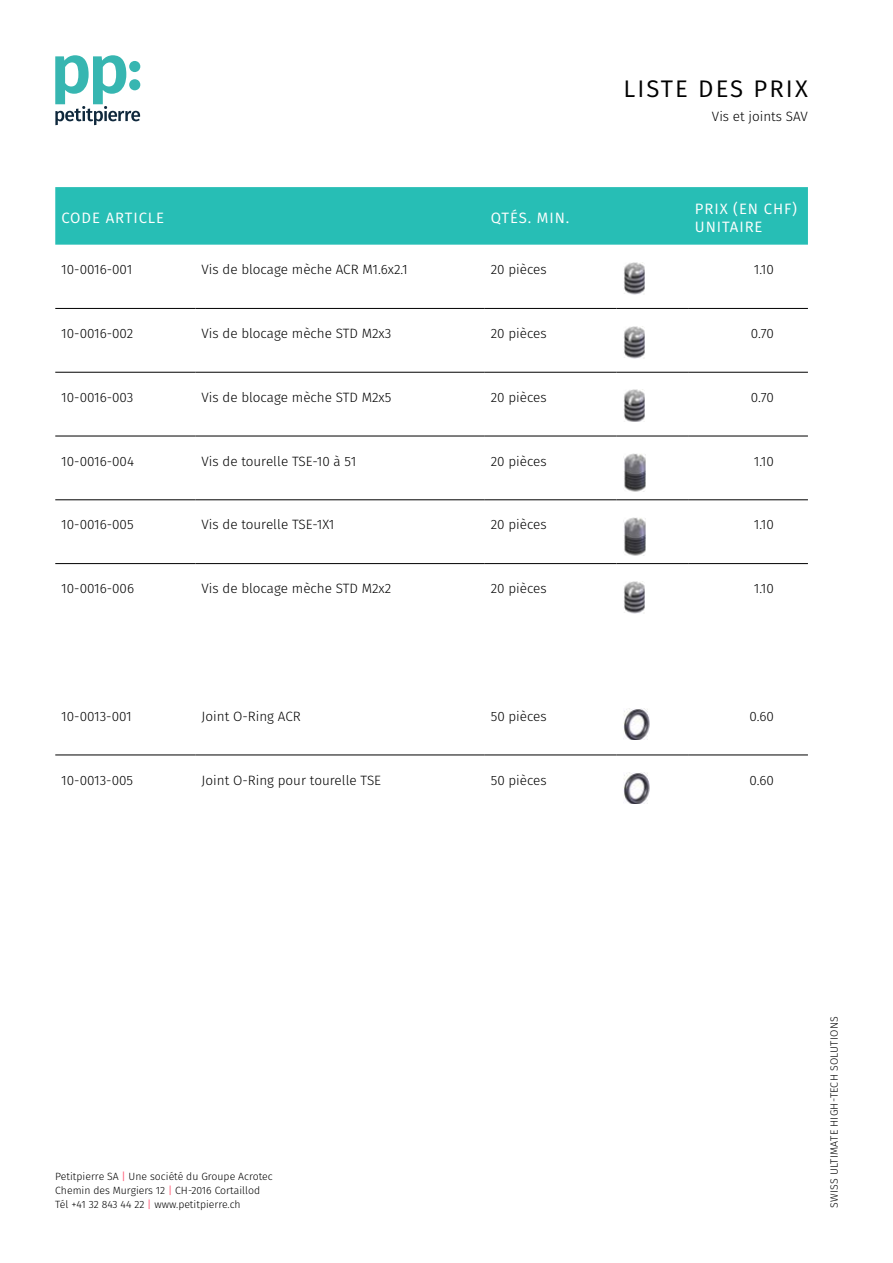
<style>
.page{position:relative;width:893px;height:1263px;background:#fff}
.page>*{position:absolute;margin:0;border:0;box-sizing:border-box;transform-origin:0 0}
.t1{font:24px "Fira Sans";letter-spacing:.085em;color:#000}
.t2{font:15px/18px "Fira Sans";letter-spacing:.06em;color:#fff}
.t3{font:300 13.5px "Fira Sans";color:#000}
.t4{font:300 10.65px "Fira Sans";letter-spacing:.02em;color:#000}
.t5{font:300 10.5px/13.6px "Fira Sans";color:#000}
.s1{font-weight:400;color:#ff5772}
</style>
<div class="page">
<svg style="left:55px;top:55px;width:85px;height:70px"></svg>
<div style="left:55px;top:187px;width:753px;height:58px;background:#27beb5"></div>
<hr style="left:55px;top:308px;width:141px;height:1px;background:#000">
<hr style="left:196px;top:308px;width:289px;height:1px;background:#000">
<hr style="left:485px;top:308px;width:132px;height:1px;background:#000">
<hr style="left:617px;top:308px;width:72px;height:1px;background:#000">
<hr style="left:689px;top:308px;width:119px;height:1px;background:#000">
<hr style="left:55px;top:372px;width:141px;height:1px;background:#000">
<hr style="left:196px;top:372px;width:289px;height:1px;background:#000">
<hr style="left:485px;top:372px;width:132px;height:1px;background:#000">
<hr style="left:617px;top:372px;width:72px;height:1px;background:#000">
<hr style="left:689px;top:372px;width:119px;height:1px;background:#000">
<hr style="left:55px;top:436px;width:141px;height:1px;background:#000">
<hr style="left:196px;top:436px;width:289px;height:1px;background:#000">
<hr style="left:485px;top:436px;width:132px;height:1px;background:#000">
<hr style="left:617px;top:436px;width:72px;height:1px;background:#000">
<hr style="left:689px;top:436px;width:119px;height:1px;background:#000">
<hr style="left:55px;top:499px;width:141px;height:1px;background:#000">
<hr style="left:196px;top:499px;width:289px;height:1px;background:#000">
<hr style="left:485px;top:499px;width:132px;height:1px;background:#000">
<hr style="left:617px;top:499px;width:72px;height:1px;background:#000">
<hr style="left:689px;top:499px;width:119px;height:1px;background:#000">
<hr style="left:55px;top:563px;width:141px;height:1px;background:#000">
<hr style="left:196px;top:563px;width:289px;height:1px;background:#000">
<hr style="left:485px;top:563px;width:132px;height:1px;background:#000">
<hr style="left:617px;top:563px;width:72px;height:1px;background:#000">
<hr style="left:689px;top:563px;width:119px;height:1px;background:#000">
<hr style="left:55px;top:754px;width:141px;height:1px;background:#000">
<hr style="left:196px;top:754px;width:289px;height:1px;background:#000">
<hr style="left:485px;top:754px;width:132px;height:1px;background:#000">
<hr style="left:617px;top:754px;width:72px;height:1px;background:#000">
<hr style="left:689px;top:754px;width:119px;height:1px;background:#000">
<img style="left:624px;top:262px;width:21px;height:32px">
<img style="left:624px;top:326px;width:21px;height:32px">
<img style="left:623px;top:390px;width:22px;height:32px">
<img style="left:624px;top:454px;width:22px;height:38px">
<img style="left:624px;top:517px;width:22px;height:39px">
<img style="left:624px;top:581px;width:21px;height:32px">
<img style="left:623px;top:709px;width:27px;height:31px">
<img style="left:623px;top:772px;width:27px;height:32px">
<h1 class="t1" style="left:623px;top:70px;width:186px">LISTE DES PRIX</h1>
<p class="t3" style="left:712px;top:107px;width:97px">Vis et joints SAV</p>
<p class="t2" style="left:61px;top:208px;width:104px">CODE ARTICLE</p>
<p class="t2" style="left:491px;top:208px;width:80px">QTÉS. MIN.</p>
<p class="t2" style="left:695px;top:199px;width:104px">PRIX (EN CHF)<br>UNITAIRE</p>
<p class="t3" style="left:61px;top:260px;width:72px">10-0016-001</p>
<p class="t3" style="left:202px;top:260px;width:208px">Vis de blocage mèche ACR M1.6x2.1</p>
<p class="t3" style="left:491px;top:260px;width:57px">20 pièces</p>
<p class="t3" style="left:754px;top:260px;width:22px">1.10</p>
<p class="t3" style="left:61px;top:324px;width:74px">10-0016-002</p>
<p class="t3" style="left:202px;top:324px;width:191px">Vis de blocage mèche STD M2x3</p>
<p class="t3" style="left:491px;top:324px;width:57px">20 pièces</p>
<p class="t3" style="left:751px;top:324px;width:25px">0.70</p>
<p class="t3" style="left:61px;top:387px;width:74px">10-0016-003</p>
<p class="t3" style="left:202px;top:387px;width:191px">Vis de blocage mèche STD M2x5</p>
<p class="t3" style="left:491px;top:387px;width:57px">20 pièces</p>
<p class="t3" style="left:751px;top:387px;width:25px">0.70</p>
<p class="t3" style="left:61px;top:451px;width:74px">10-0016-004</p>
<p class="t3" style="left:202px;top:451px;width:156px">Vis de tourelle TSE-10 à 51</p>
<p class="t3" style="left:491px;top:451px;width:57px">20 pièces</p>
<p class="t3" style="left:754px;top:451px;width:22px">1.10</p>
<p class="t3" style="left:61px;top:515px;width:74px">10-0016-005</p>
<p class="t3" style="left:202px;top:515px;width:134px">Vis de tourelle TSE-1X1</p>
<p class="t3" style="left:491px;top:515px;width:57px">20 pièces</p>
<p class="t3" style="left:754px;top:515px;width:22px">1.10</p>
<p class="t3" style="left:61px;top:579px;width:74px">10-0016-006</p>
<p class="t3" style="left:202px;top:579px;width:191px">Vis de blocage mèche STD M2x2</p>
<p class="t3" style="left:491px;top:579px;width:57px">20 pièces</p>
<p class="t3" style="left:754px;top:579px;width:22px">1.10</p>
<p class="t3" style="left:61px;top:706px;width:72px">10-0013-001</p>
<p class="t3" style="left:202px;top:706px;width:101px">Joint O-Ring ACR</p>
<p class="t3" style="left:491px;top:706px;width:57px">50 pièces</p>
<p class="t3" style="left:749px;top:706px;width:26px">0.60</p>
<p class="t3" style="left:61px;top:770px;width:73px">10-0013-005</p>
<p class="t3" style="left:202px;top:770px;width:181px">Joint O-Ring pour tourelle TSE</p>
<p class="t3" style="left:491px;top:770px;width:57px">50 pièces</p>
<p class="t3" style="left:749px;top:770px;width:26px">0.60</p>
<p class="t5" style="left:55px;top:1170px;width:219px">Petitpierre SA <span class="s1">|</span> Une société du Groupe Acrotec<br>Chemin des Murgiers 12 <span class="s1">|</span> CH-2016 Cortaillod<br>Tél +41 32 843 44 22 <span class="s1">|</span> www.petitpierre.ch</p>
<p class="t4" style="left:826px;top:1208px;width:193px;rotate:-90deg">SWISS ULTIMATE HIGH-TECH SOLUTIONS</p>
</div>
